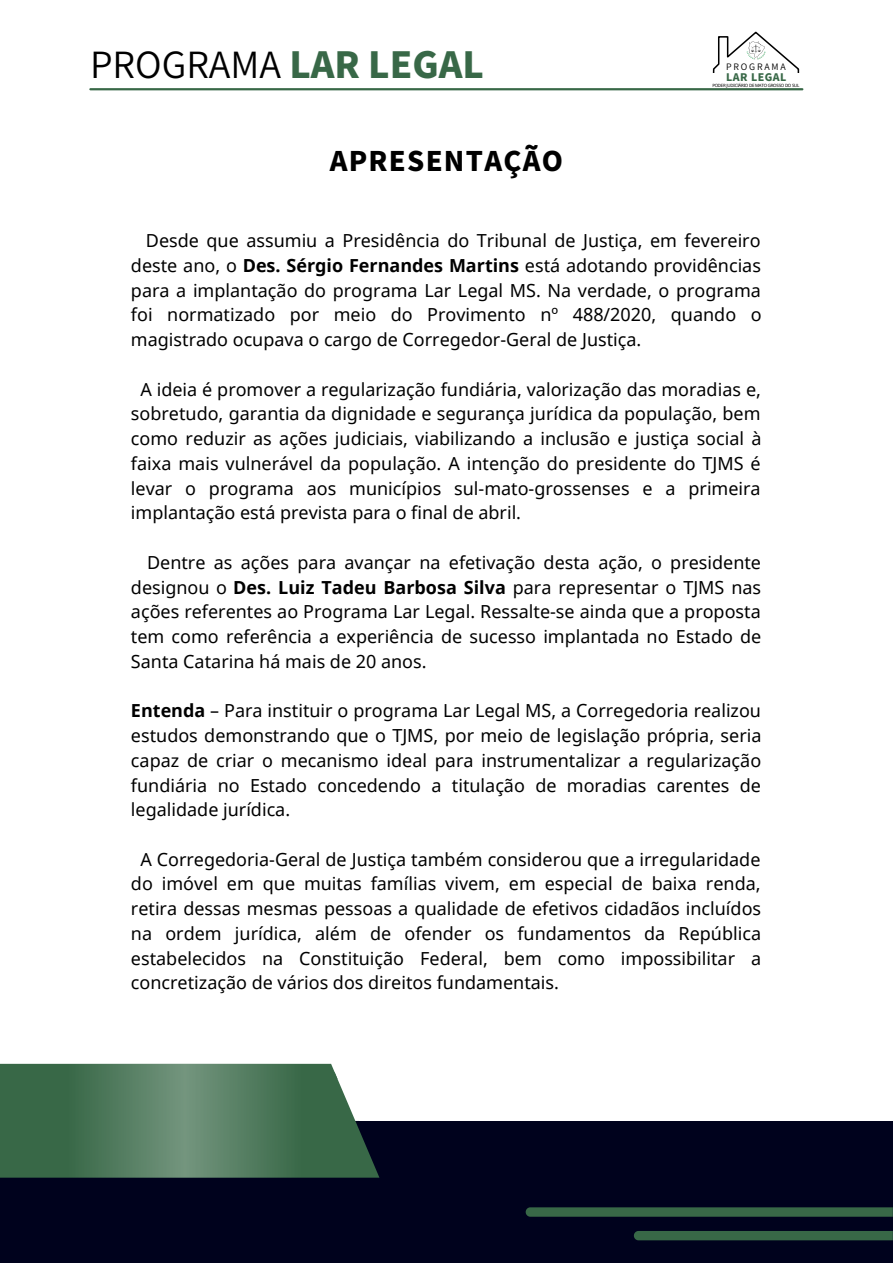
<style>
.page{position:relative;width:893px;height:1264px;background:#fff}
.page>*{position:absolute;margin:0;border:0;box-sizing:border-box;transform-origin:0 0}
.t1{font:600 36px "Noto Sans JP";color:#000}
.t2{font:900 27px "Noto Sans JP";letter-spacing:.045em;color:#000}
.t3{font:18px/24.8px "Noto Sans";color:#000;text-align:justify}
.t4{font:900 10.35px "Noto Sans JP";letter-spacing:.045em;color:#386847}
.t5{font:600 8.85px "Noto Sans JP";letter-spacing:.2em;color:#000}
.t6{font:4.35px "Noto Sans";letter-spacing:-.05em;color:#000}
.s1{font-weight:900;color:#386847}
.s2{font-weight:700}
</style>
<div class="page">
<div style="left:0;top:1120px;width:892px;height:142px;background:#00021d"></div>
<svg style="left:525px;top:1207px;width:367px;height:9px;background:#356345"></svg>
<div style="left:634px;top:1231px;width:258px;height:9px;background:#386847"></div>
<svg style="left:0;top:1063px;width:385px;height:115px;background:#537b60"></svg>
<hr style="left:90px;top:88px;width:712px;height:2px;background:#386847">
<svg style="left:712px;top:31px;width:87px;height:41px"></svg>
<p class="t1" style="left:90px;top:36px;width:395px">PROGRAMA <span class="s1">LAR LEGAL</span></p>
<p class="t2" style="left:329px;top:139px;width:235px">APRESENTAÇÃO</p>
<p class="t5" style="left:726px;top:60px;width:61px">PROGRAMA</p>
<p class="t6" style="left:712px;top:82px;width:89px">PODER JUDICIÁRIO DE MATO GROSSO DO SUL</p>
<p class="t4" style="left:726px;top:69px;width:62px">LAR LEGAL</p>
<p class="t3" style="left:131px;top:228px;width:632px;text-indent:15px">Desde que assumiu a Presidência do Tribunal de Justiça, em fevereiro deste ano, o <span class="s2">Des. Sérgio Fernandes Martins</span> está adotando providências para a implantação do programa Lar Legal MS. Na verdade, o programa foi normatizado por meio do Provimento nº 488/2020, quando o magistrado ocupava o cargo de Corregedor-Geral de Justiça.</p>
<p class="t3" style="left:131px;top:376px;width:632px;text-indent:9px">A ideia é promover a regularização fundiária, valorização das moradias e, sobretudo, garantia da dignidade e segurança jurídica da população, bem como reduzir as ações judiciais, viabilizando a inclusão e justiça social à faixa mais vulnerável da população. A intenção do presidente do TJMS é levar o programa aos municípios sul-mato-grossenses e a primeira implantação está prevista para o final de abril.</p>
<p class="t3" style="left:131px;top:549px;width:631px;text-indent:16px">Dentre as ações para avançar na efetivação desta ação, o presidente designou o <span class="s2">Des. Luiz Tadeu Barbosa Silva</span> para representar o TJMS nas ações referentes ao Programa Lar Legal. Ressalte-se ainda que a proposta tem como referência a experiência de sucesso implantada no Estado de Santa Catarina há mais de 20 anos.</p>
<p class="t3" style="left:131px;top:698px;width:632px"><span class="s2">Entenda</span> – Para instituir o programa Lar Legal MS, a Corregedoria realizou estudos demonstrando que o TJMS, por meio de legislação própria, seria capaz de criar o mecanismo ideal para instrumentalizar a regularização fundiária no Estado concedendo a titulação de moradias carentes de legalidade jurídica.</p>
<p class="t3" style="left:131px;top:846px;width:631px;text-indent:9px">A Corregedoria-Geral de Justiça também considerou que a irregularidade do imóvel em que muitas famílias vivem, em especial de baixa renda, retira dessas mesmas pessoas a qualidade de efetivos cidadãos incluídos na ordem jurídica, além de ofender os fundamentos da República estabelecidos na Constituição Federal, bem como impossibilitar a concretização de vários dos direitos fundamentais.</p>
</div>
